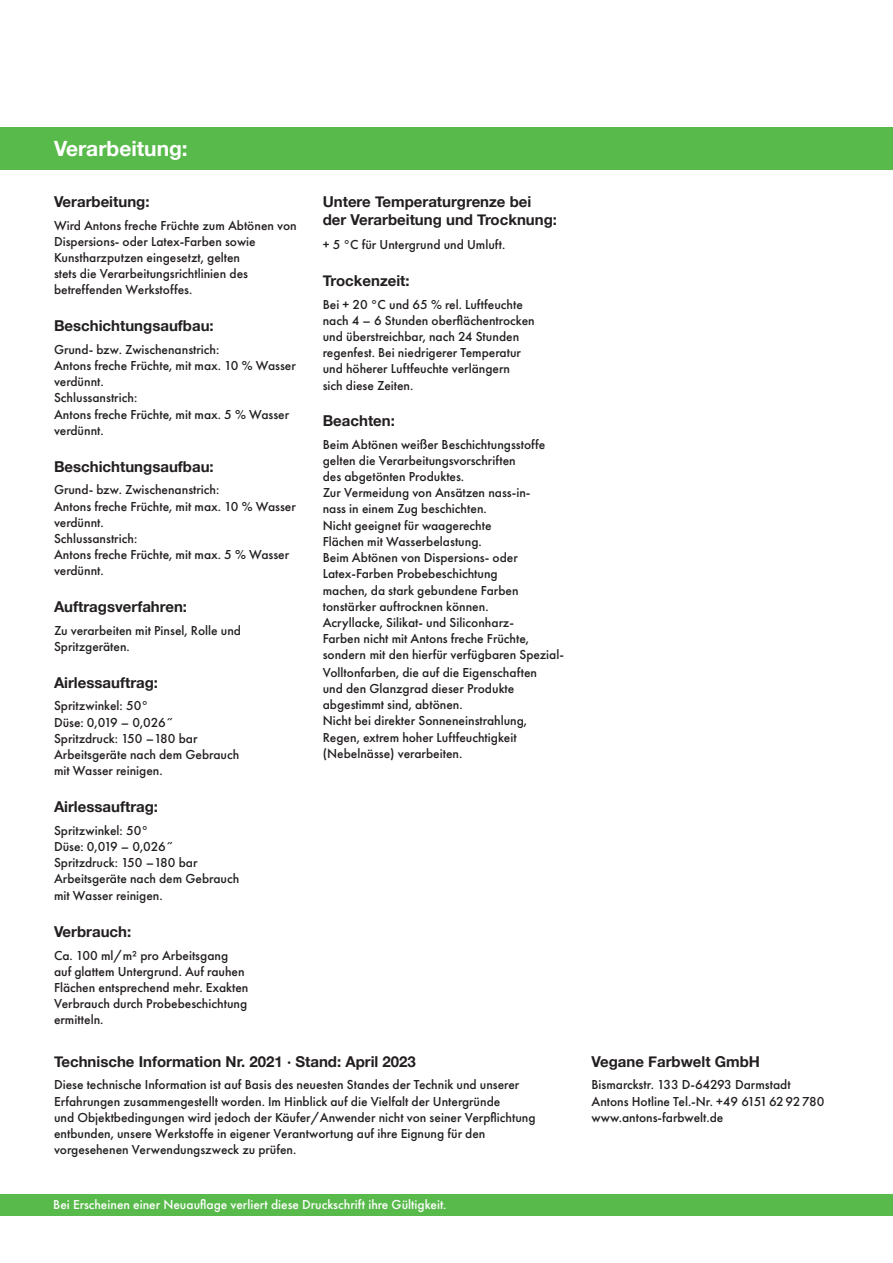
<style>
.page{position:relative;width:893px;height:1263px;background:#fff}
.page>*{position:absolute;margin:0;border:0;box-sizing:border-box;transform-origin:0 0}
.t1{font:700 21px "Helvetica Neue";color:#fff}
.t2{font:700 15px "Helvetica Neue";color:#231f20}
.t3{font:500 13.5px/16.2px "Futura PT";color:#231f20}
.t4{font:500 13.5px "Futura PT";color:#fff}
</style>
<div class="page">
<div style="left:0;top:128px;width:893px;height:42px;background:#58ba4a"></div>
<div style="left:0;top:1194px;width:893px;height:21px;background:#58ba4a"></div>
<h1 class="t1" style="left:54px;top:132px;width:135px">Verarbeitung:</h1>
<p class="t2" style="left:54px;top:190px;width:97px">Verarbeitung:</p>
<p class="t2" style="left:323px;top:190px;width:210px">Untere Temperaturgrenze bei</p>
<p class="t3" style="left:54px;top:217px;width:244px">Wird Antons freche Früchte zum Abtönen von</p>
<p class="t2" style="left:323px;top:208px;width:236px">der Verarbeitung und Trocknung:</p>
<p class="t3" style="left:54px;top:233px;width:203px">Dispersions- oder Latex-Farben sowie Kunstharzputzen eingesetzt, gelten stets die Verarbeitungsrichtlinien des betreffenden Werkstoffes.</p>
<p class="t3" style="left:323px;top:236px;width:184px">+ 5 °C für Untergrund und Umluft.</p>
<p class="t2" style="left:323px;top:269px;width:88px">Trockenzeit:</p>
<p class="t2" style="left:54px;top:314px;width:161px">Beschichtungsaufbau:</p>
<p class="t3" style="left:54px;top:341px;width:243px">Grund- bzw. Zwischenanstrich:<br>Antons freche Früchte, mit max. 10 % Wasser verdünnt.<br>Schlussanstrich:<br>Antons freche Früchte, mit max. 5 % Wasser verdünnt.</p>
<p class="t2" style="left:54px;top:455px;width:161px">Beschichtungsaufbau:</p>
<p class="t3" style="left:54px;top:482px;width:243px">Grund- bzw. Zwischenanstrich:<br>Antons freche Früchte, mit max. 10 % Wasser verdünnt.<br>Schlussanstrich:<br>Antons freche Früchte, mit max. 5 % Wasser verdünnt.</p>
<p class="t2" style="left:54px;top:595px;width:135px">Auftragsverfahren:</p>
<p class="t3" style="left:54px;top:622px;width:189px">Zu verarbeiten mit Pinsel, Rolle und<br>Spritzgeräten.</p>
<p class="t2" style="left:54px;top:671px;width:106px">Airlessauftrag:</p>
<p class="t3" style="left:54px;top:698px;width:187px">Spritzwinkel: 50°<br>Düse: 0,019 – 0,026˝<br>Spritzdruck: 150 –180 bar<br>Arbeitsgeräte nach dem Gebrauch mit Wasser reinigen.</p>
<p class="t2" style="left:54px;top:795px;width:106px">Airlessauftrag:</p>
<p class="t3" style="left:54px;top:822px;width:187px">Spritzwinkel: 50°<br>Düse: 0,019 – 0,026˝<br>Spritzdruck: 150 –180 bar<br>Arbeitsgeräte nach dem Gebrauch mit Wasser reinigen.</p>
<p class="t2" style="left:54px;top:920px;width:79px">Verbrauch:</p>
<p class="t3" style="left:54px;top:947px;width:196px">Ca. 100 ml/m² pro Arbeitsgang auf glattem Untergrund. Auf rauhen<br>Flächen entsprechend mehr. Exakten<br>Verbrauch durch Probebeschichtung ermitteln.</p>
<p class="t3" style="left:323px;top:296px;width:214px">Bei + 20 °C und 65 % rel. Luftfeuchte nach 4 – 6 Stunden oberflächentrocken und überstreichbar, nach 24 Stunden regenfest. Bei niedrigerer Temperatur und höherer Luftfeuchte verlängern<br>sich diese Zeiten.</p>
<p class="t2" style="left:323px;top:409px;width:74px">Beachten:</p>
<p class="t3" style="left:323px;top:436px;width:243px">Beim Abtönen weißer Beschichtungsstoffe gelten die Verarbeitungsvorschriften<br>des abgetönten Produktes.<br>Zur Vermeidung von Ansätzen nass-in-<br>nass in einem Zug beschichten.<br>Nicht geeignet für waagerechte<br>Flächen mit Wasserbelastung.<br>Beim Abtönen von Dispersions- oder Latex-Farben Probebeschichtung<br>machen, da stark gebundene Farben tonstärker auftrocknen können.<br>Acryllacke, Silikat- und Siliconharz-<br>Farben nicht mit Antons freche Früchte, sondern mit den hierfür verfügbaren Spezial-Volltonfarben, die auf die Eigenschaften<br>und den Glanzgrad dieser Produkte abgestimmt sind, abtönen.<br>Nicht bei direkter Sonneneinstrahlung, Regen, extrem hoher Luftfeuchtigkeit (Nebelnässe) verarbeiten.</p>
<p class="t2" style="left:54px;top:1050px;width:363px">Technische Information Nr. 2021 · Stand: April 2023</p>
<p class="t2" style="left:591px;top:1050px;width:170px">Vegane Farbwelt GmbH</p>
<p class="t3" style="left:54px;top:1077px;width:483px">Diese technische Information ist auf Basis des neuesten Standes der Technik und unserer Erfahrungen zusammengestellt worden. Im Hinblick auf die Vielfalt der Untergründe<br>und Objektbedingungen wird jedoch der Käufer/Anwender nicht von seiner Verpflichtung entbunden, unsere Werkstoffe in eigener Verantwortung auf ihre Eignung für den vorgesehenen Verwendungszweck zu prüfen.</p>
<p class="t4" style="left:53px;top:1196px;width:395px">Bei Erscheinen einer Neuauflage verliert diese Druckschrift ihre Gültigkeit.</p>
<p class="t3" style="left:591px;top:1077px;width:234px">Bismarckstr. 133 D-64293 Darmstadt<br>Antons Hotline Tel.-Nr. +49 6151 62 92 780 www.antons-farbwelt.de</p>
</div>
